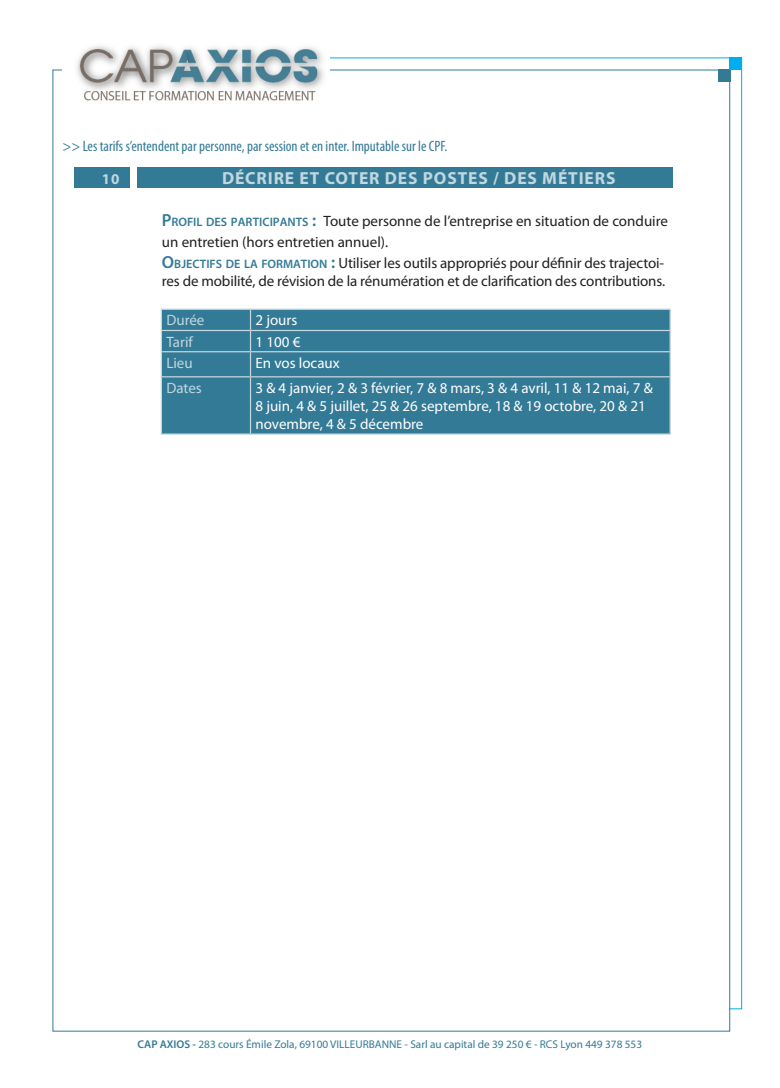
<style>
.page{position:relative;width:780px;height:1088px;background:#fff}
.page>*{position:absolute;margin:0;border:0;box-sizing:border-box;transform-origin:0 0}
.t1{font:700 17.5px "Myriad Pro";letter-spacing:.05em;color:#c2d7df}
.t2{font:15px/21px "Myriad Pro";letter-spacing:-.01em;color:#231f20}
.t3{font:15px/18px "Myriad Pro";color:#fff}
.t4{font:condensed 15px "Myriad Pro";color:#337a96}
.t5{font:15px "Myriad Pro";color:#c2d7df}
.t6{font:700 15px "Myriad Pro";color:#c2d7df}
.t7{font:600 12.25px "Myriad Pro";color:#337a96}
.t8{font:11.25px "Myriad Pro";color:#337a96}
.s1{font-size:17.5px}
.s2{font-weight:600;font-size:17.5px;color:#337a96}
.s3{font-weight:600}
</style>
<div class="page">
<div style="left:53px;top:70px;width:677px;height:961px;background:#fff;border:1px solid #337a96"></div>
<img style="left:63px;top:46px;width:267px;height:55px">
<div style="left:718px;top:70px;width:12px;height:12px;background:#337a96"></div>
<div style="left:729px;top:57px;width:13px;height:13px;background:#00aeef"></div>
<div style="left:74px;top:167px;width:599px;height:21px;background:#337a96"></div>
<div style="left:251px;top:310px;width:418px;height:123px;background:#337a96"></div>
<hr style="left:250px;top:309px;width:420px;height:1px;background:#c2d7df">
<hr style="left:250px;top:330px;width:420px;height:1px;background:#c2d7df">
<hr style="left:250px;top:351px;width:420px;height:1px;background:#c2d7df">
<svg style="left:161px;top:309px;width:90px;height:124px;background:#397e99"></svg>
<svg style="left:669px;top:310px;width:1px;height:66px"></svg>
<hr style="left:161px;top:376px;width:89px;height:1px;background:#c2d7df">
<hr style="left:161px;top:377px;width:1px;height:56px;background:#c2d7df">
<hr style="left:250px;top:376px;width:420px;height:1px;background:#c2d7df">
<hr style="left:250px;top:377px;width:1px;height:56px;background:#c2d7df">
<hr style="left:669px;top:377px;width:1px;height:56px;background:#c2d7df">
<hr style="left:161px;top:433px;width:89px;height:2px;background:#c2d7df">
<hr style="left:250px;top:433px;width:420px;height:2px;background:#c2d7df">
<div style="left:130px;top:136px;width:6px;height:249px;background:#fff"></div>
<p class="t4" style="left:62px;top:136px;width:386px">&gt;&gt; Les tarifs s’entendent par personne, par session et en inter. Imputable sur le CPF.</p>
<p class="t6" style="left:102px;top:169px;width:19px">10</p>
<p class="t1" style="left:222px;top:166px;width:395px">DÉCRIRE ET COTER DES POSTES / DES MÉTIERS</p>
<p class="t7" style="left:162px;top:214px;width:17px"><span class="s1">P</span>ROFI</p>
<p class="t7" style="left:196px;top:214px;width:49px">L DES PARTI</p>
<p class="t7" style="left:262px;top:214px;width:26px">CIPANTS</p>
<p class="t2" style="left:162px;top:210px;width:507px;text-indent:150px"><span class="s2">:</span> Toute personne de l’entreprise en situation de conduire un entretien (hors entretien annuel).</p>
<p class="t7" style="left:162px;top:256px;width:45px"><span class="s1">O</span>BJECTIFS</p>
<p class="t7" style="left:226px;top:256px;width:44px">DE LA FORMATION</p>
<p class="t2" style="left:162px;top:253px;width:504px;line-height:18px;text-align:right"><span class="s2">:</span> Utiliser les outils appropriés pour définir des trajectoi-<br>res de mobilité, de révision de la rénumération et de clarification des contributions.</p>
<p class="t5" style="left:166px;top:311px;width:40px">Durée</p>
<p class="t3" style="left:255px;top:311px;width:43px">2 jours</p>
<p class="t5" style="left:166px;top:332px;width:28px">Tarif</p>
<p class="t3" style="left:255px;top:332px;width:46px">1 100 €</p>
<p class="t5" style="left:166px;top:354px;width:28px">Lieu</p>
<p class="t3" style="left:255px;top:354px;width:86px">En vos locaux</p>
<p class="t5" style="left:166px;top:379px;width:37px">Dates</p>
<p class="t3" style="left:255px;top:379px;width:399px">3 &amp; 4 janvier, 2 &amp; 3 février, 7 &amp; 8 mars, 3 &amp; 4 avril, 11 &amp; 12 mai, 7 &amp;<br>8 juin, 4 &amp; 5 juillet, 25 &amp; 26 septembre, 18 &amp; 19 octobre, 20 &amp; 21 novembre, 4 &amp; 5 décembre</p>
<p class="t8" style="left:137px;top:1037px;width:506px"><span class="s3">CAP AXIOS -</span> 283 cours Émile Zola, 69100 VILLEURBANNE - Sarl au capital de 39 250 € - RCS Lyon 449 378 553</p>
</div>
